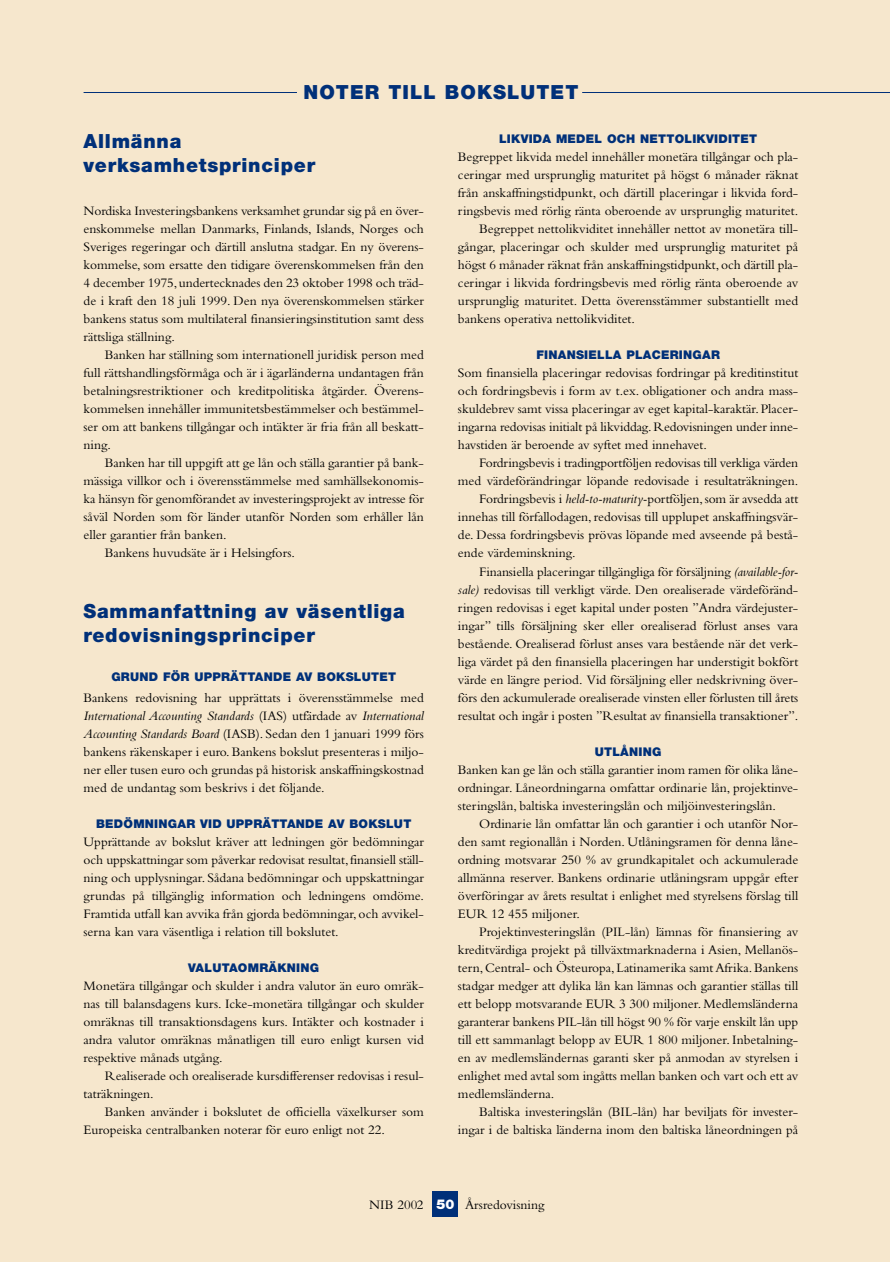
<style>
.page{position:relative;width:890px;height:1262px;background:#f6e7cd}
.page>*{position:absolute;margin:0;border:0;box-sizing:border-box;transform-origin:0 0}
.t1{font:900 19.5px/24px "Helvetica Neue";letter-spacing:.04em;color:#003079}
.t2{font:13.5px/18px "Bembo";color:#000;text-align:justify}
.t3{font:900 13.5px "Helvetica Neue";color:#fff}
.t4{font:900 12px "Helvetica Neue";letter-spacing:.02em;color:#003079}
.s1{font-style:italic}
</style>
<div class="page">
<div style="left:432px;top:1191px;width:26px;height:26px;background:#003079"></div>
<hr style="left:84px;top:92px;width:213px;height:1px;background:#003079">
<hr style="left:582px;top:92px;width:308px;height:1px;background:#003079">
<h1 class="t1" style="left:303px;top:82px;width:276px">NOTER TILL BOKSLUTET</h1>
<h1 class="t1" style="left:84px;top:131px;width:233px">Allmänna verksamhetsprinciper</h1>
<p class="t2" style="left:84px;top:203px;width:342px">Nordiska Investeringsbankens verksamhet grundar sig på en över&shy;enskommelse mellan Danmarks, Finlands, Islands, Norges och Sveriges regeringar och därtill anslutna stadgar. En ny överens&shy;kommelse, som ersatte den tidigare överenskommelsen från den 4 december 1975,undertecknades den 23 oktober 1998 och träd&shy;de i kraft den 18 juli 1999. Den nya överenskommelsen stärker bankens status som multilateral finansieringsinstitution samt dess rättsliga ställning.</p>
<p class="t2" style="left:84px;top:347px;width:342px;text-indent:21px">Banken har ställning som internationell juridisk person med full rättshandlingsförmåga och är i ägarländerna undantagen från betalningsrestriktioner och kreditpolitiska åtgärder. Överens&shy;kommelsen innehåller immunitetsbestämmelser och bestämmel&shy;ser om att bankens tillgångar och intäkter är fria från all beskatt&shy;ning.</p>
<p class="t2" style="left:105px;top:455px;width:320px">Banken har till uppgift att ge lån och ställa garantier på bank-</p>
<p class="t2" style="left:84px;top:473px;width:342px">mässiga villkor och i överensstämmelse med samhällsekonomis-</p>
<p class="t2" style="left:84px;top:491px;width:342px">ka hänsyn för genomförandet av investeringsprojekt av intresse för</p>
<p class="t2" style="left:84px;top:509px;width:342px">såväl Norden som för länder utanför Norden som erhåller lån</p>
<p class="t2" style="left:84px;top:527px;width:144px">eller garantier från banken.</p>
<p class="t2" style="left:105px;top:545px;width:192px">Bankens huvudsäte är i Helsingfors.</p>
<h1 class="t1" style="left:84px;top:600px;width:322px">Sammanfattning av väsentliga redovisningsprinciper</h1>
<p class="t4" style="left:111px;top:672px;width:286px">GRUND FÖR UPPRÄTTANDE AV BOKSLUTET</p>
<p class="t2" style="left:84px;top:689px;width:342px">Bankens redovisning har upprättats i överensstämmelse med <span class="s1">International Accounting Standards</span> (IAS) utfärdade av <span class="s1">International Accounting Standards Board</span> (IASB). Sedan den 1 januari 1999 förs bankens räkenskaper i euro. Bankens bokslut presenteras i miljo&shy;ner eller tusen euro och grundas på historisk anskaffningskostnad med de undantag som beskrivs i det följande.</p>
<p class="t4" style="left:96px;top:819px;width:317px">BEDÖMNINGAR VID UPPRÄTTANDE AV BOKSLUT</p>
<p class="t2" style="left:84px;top:833px;width:342px">Upprättande av bokslut kräver att ledningen gör bedömningar och uppskattningar som påverkar redovisat resultat,finansiell ställ&shy;ning och upplysningar. Sådana bedömningar och uppskattningar grundas på tillgänglig information och ledningens omdöme.<br>Framtida utfall kan avvika från gjorda bedömningar,och avvikel&shy;serna kan vara väsentliga i relation till bokslutet.</p>
<p class="t4" style="left:188px;top:963px;width:132px">VALUTAOMRÄKNING</p>
<p class="t2" style="left:84px;top:977px;width:342px">Monetära tillgångar och skulder i andra valutor än euro omräk&shy;nas till balansdagens kurs. Icke-monetära tillgångar och skulder omräknas till transaktionsdagens kurs. Intäkter och kostnader i andra valutor omräknas månatligen till euro enligt kursen vid respektive månads utgång.</p>
<p class="t2" style="left:84px;top:1067px;width:342px;text-indent:21px">Realiserade och orealiserade kursdifferenser redovisas i resul&shy;taträkningen.</p>
<p class="t2" style="left:84px;top:1103px;width:342px;text-indent:21px">Banken använder i bokslutet de officiella växelkurser som<br>Europeiska centralbanken noterar för euro enligt not 22.</p>
<p class="t4" style="left:499px;top:135px;width:260px">LIKVIDA MEDEL OCH NETTOLIKVIDITET</p>
<p class="t2" style="left:458px;top:149px;width:342px">Begreppet likvida medel innehåller monetära tillgångar och pla-</p>
<p class="t2" style="left:458px;top:167px;width:342px">ceringar med ursprunglig maturitet på högst 6 månader räknat</p>
<p class="t2" style="left:458px;top:185px;width:342px">från anskaffningstidpunkt, och därtill placeringar i likvida ford-</p>
<p class="t2" style="left:458px;top:203px;width:342px">ringsbevis med rörlig ränta oberoende av ursprunglig maturitet.</p>
<p class="t2" style="left:479px;top:221px;width:320px">Begreppet nettolikviditet innehåller nettot av monetära till-</p>
<p class="t2" style="left:458px;top:239px;width:342px">gångar, placeringar och skulder med ursprunglig maturitet på</p>
<p class="t2" style="left:458px;top:257px;width:342px">högst 6 månader räknat från anskaffningstidpunkt,och därtill pla-</p>
<p class="t2" style="left:458px;top:275px;width:342px">ceringar i likvida fordringsbevis med rörlig ränta oberoende av</p>
<p class="t2" style="left:458px;top:293px;width:342px">ursprunglig maturitet. Detta överensstämmer substantiellt med</p>
<p class="t2" style="left:458px;top:311px;width:179px">bankens operativa nettolikviditet.</p>
<p class="t4" style="left:536px;top:351px;width:185px">FINANSIELLA PLACERINGAR</p>
<p class="t2" style="left:458px;top:365px;width:342px">Som finansiella placeringar redovisas fordringar på kreditinstitut och fordringsbevis i form av t.ex. obligationer och andra mass&shy;skuldebrev samt vissa placeringar av eget kapital-karaktär.Placer&shy;ingarna redovisas initialt på likviddag.Redovisningen under inne&shy;havstiden är beroende av syftet med innehavet.</p>
<p class="t2" style="left:479px;top:455px;width:320px">Fordringsbevis i tradingportföljen redovisas till verkliga värden</p>
<p class="t2" style="left:458px;top:473px;width:342px">med värdeförändringar löpande redovisade i resultaträkningen.</p>
<p class="t2" style="left:479px;top:491px;width:320px">Fordringsbevis i <span class="s1">held-to-maturity-</span>portföljen,som är avsedda att</p>
<p class="t2" style="left:458px;top:509px;width:342px">innehas till förfallodagen, redovisas till upplupet anskaffningsvär-</p>
<p class="t2" style="left:458px;top:527px;width:342px">de. Dessa fordringsbevis prövas löpande med avseende på bestå-</p>
<p class="t2" style="left:458px;top:545px;width:119px">ende värdeminskning.</p>
<p class="t2" style="left:479px;top:563px;width:320px">Finansiella placeringar tillgängliga för försäljning <span class="s1">(available-for-</span></p>
<p class="t2" style="left:458px;top:581px;width:342px"><span class="s1">sale)</span> redovisas till verkligt värde. Den orealiserade värdeföränd-</p>
<p class="t2" style="left:458px;top:599px;width:342px">ringen redovisas i eget kapital under posten ”Andra värdejuster-</p>
<p class="t2" style="left:458px;top:617px;width:342px">ingar” tills försäljning sker eller orealiserad förlust anses vara</p>
<p class="t2" style="left:458px;top:635px;width:342px">bestående. Orealiserad förlust anses vara bestående när det verk-</p>
<p class="t2" style="left:458px;top:653px;width:342px">liga värdet på den finansiella placeringen har understigit bokfört</p>
<p class="t2" style="left:458px;top:671px;width:342px">värde en längre period. Vid försäljning eller nedskrivning över-</p>
<p class="t2" style="left:458px;top:689px;width:342px">förs den ackumulerade orealiserade vinsten eller förlusten till årets</p>
<p class="t2" style="left:458px;top:707px;width:342px">resultat och ingår i posten ”Resultat av finansiella transaktioner”.</p>
<p class="t4" style="left:595px;top:747px;width:68px">UTLÅNING</p>
<p class="t2" style="left:458px;top:761px;width:342px">Banken kan ge lån och ställa garantier inom ramen för olika låne&shy;ordningar. Låneordningarna omfattar ordinarie lån, projektinve&shy;steringslån, baltiska investeringslån och miljöinvesteringslån.</p>
<p class="t2" style="left:458px;top:815px;width:342px;text-indent:21px">Ordinarie lån omfattar lån och garantier i och utanför Nor&shy;den samt regionallån i Norden. Utlåningsramen för denna låne&shy;ordning motsvarar 250 % av grundkapitalet och ackumulerade allmänna reserver. Bankens ordinarie utlåningsram uppgår efter överföringar av årets resultat i enlighet med styrelsens förslag till EUR 12 455 miljoner.</p>
<p class="t2" style="left:458px;top:923px;width:342px;text-indent:21px">Projektinvesteringslån (PIL-lån) lämnas för finansiering av kreditvärdiga projekt på tillväxtmarknaderna i Asien, Mellanös&shy;tern,Central- och Östeuropa,Latinamerika samt Afrika.Bankens stadgar medger att dylika lån kan lämnas och garantier ställas till ett belopp motsvarande EUR 3 300 miljoner. Medlemsländerna garanterar bankens PIL-lån till högst 90 % för varje enskilt lån upp till ett sammanlagt belopp av EUR 1 800 miljoner. Inbetalning&shy;en av medlemsländernas garanti sker på anmodan av styrelsen i enlighet med avtal som ingåtts mellan banken och vart och ett av medlemsländerna.</p>
<p class="t2" style="left:458px;top:1103px;width:342px;text-align:right">Baltiska investeringslån (BIL-lån) har beviljats för invester&shy;ingar i de baltiska länderna inom den baltiska låneordningen på</p>
<p class="t2" style="left:369px;top:1196px;width:56px">NIB 2002</p>
<p class="t2" style="left:465px;top:1196px;width:81px">Årsredovisning</p>
<p class="t3" style="left:436px;top:1199px;width:20px">50</p>
</div>
